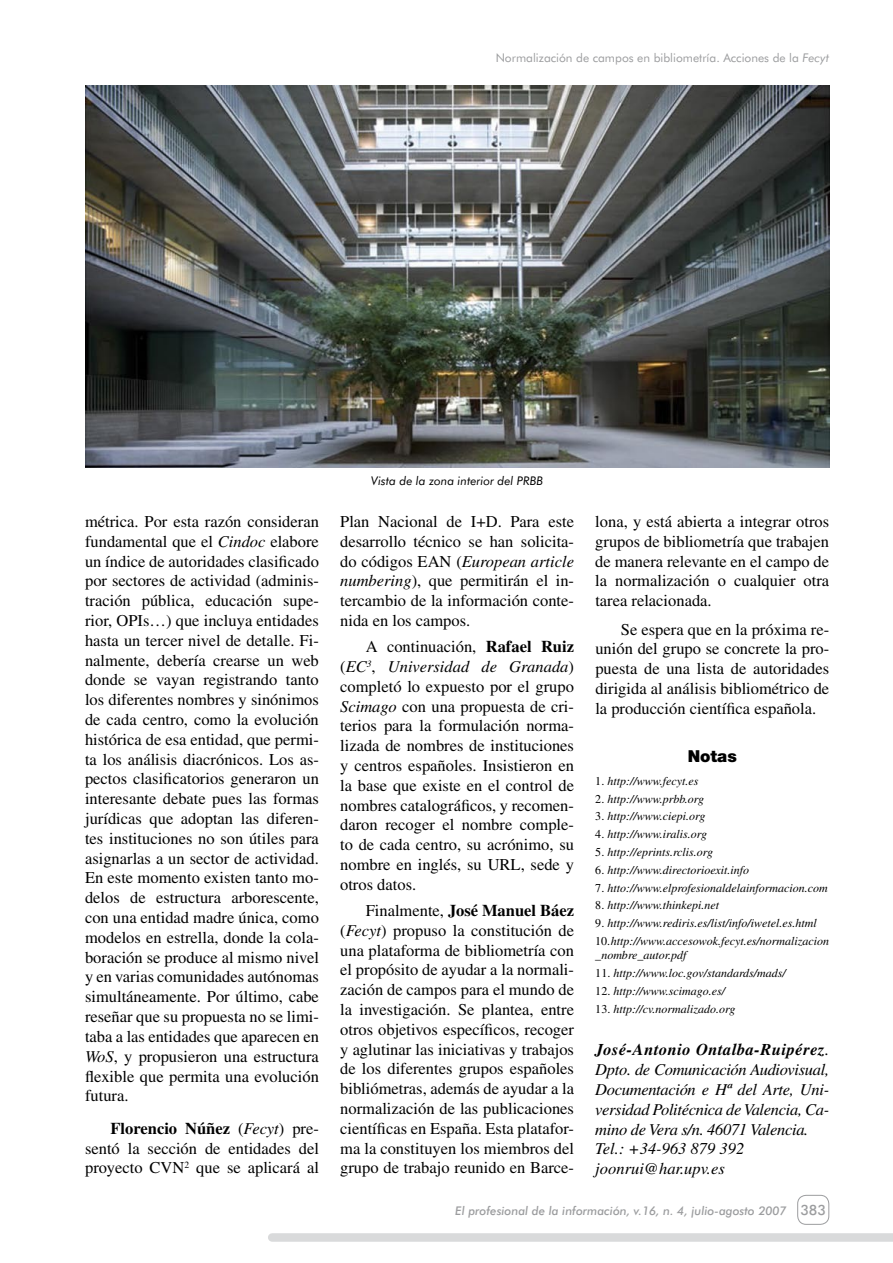
<style>
.page{position:relative;width:893px;height:1263px;background:#fff}
.page>*{position:absolute;margin:0;border:0;box-sizing:border-box;transform-origin:0 0}
.t1{font:16.5px/19.8px "Times";color:#000;text-align:justify}
.t2{font:italic 16.5px/19.8px "Times";letter-spacing:-.02em;color:#000}
.t3{font:900 16.5px "Helvetica Neue";color:#000}
.t4{font:500 14.25px "Futura BT";color:#9c9d9f}
.t5{font:italic 12px/17.9px "Times";color:#000}
.t6{font:italic 500 12px "Futura BT";color:#9c9d9f}
.t7{font:12px "Futura BT";color:#9c9d9f}
.t8{font:italic 12px "Futura BT";color:#000}
.s1{font-style:italic}
.s2{font-weight:700}
.s3{font-style:normal}
</style>
<div class="page">
<div style="left:797px;top:1195px;width:32px;height:30px;border:1px solid #9c9d9f;border-radius:9px"></div>
<div style="left:272px;top:1233px;width:621px;height:9px;background:#d9dadb"></div>
<img style="left:85px;top:85px;width:744px;height:383px">
<p class="t7" style="left:496px;top:51px;width:335px">Normalización de campos en bibliometría. Acciones de la <span class="s1">Fecyt</span></p>
<p class="t1" style="left:85px;top:511px;width:235px">métrica. Por esta razón consideran fundamental que el <span class="s1">Cindoc</span> elabore un índice de autoridades clasificado por sectores de actividad (adminis&shy;tración pública, educación supe&shy;rior, OPIs…) que incluya entidades hasta un tercer nivel de detalle. Fi&shy;nalmente, debería crearse un web donde se vayan registrando tanto los diferentes nombres y sinónimos de cada centro, como la evolución histórica de esa entidad, que permi&shy;ta los análisis diacrónicos. Los as&shy;pectos clasificatorios generaron un interesante debate pues las formas jurídicas que adoptan las diferen&shy;tes instituciones no son útiles para asignarlas a un sector de actividad.<br>En este momento existen tanto mo&shy;delos de estructura arborescente, con una entidad madre única, como modelos en estrella, donde la cola&shy;boración se produce al mismo nivel y en varias comunidades autónomas simultáneamente. Por último, cabe reseñar que su propuesta no se limi&shy;taba a las entidades que aparecen en <span class="s1">WoS</span>, y propusieron una estructura flexible que permita una evolución futura.</p>
<p class="t1" style="left:85px;top:1118px;width:235px;text-indent:26px"><span class="s2">Florencio Núñez</span> (<span class="s1">Fecyt</span>) pre&shy;sentó la sección de entidades del proyecto CVN<sup>2</sup> que se aplicará al</p>
<p class="t8" style="left:371px;top:474px;width:173px">Vista de la zona interior del PRBB</p>
<p class="t1" style="left:340px;top:511px;width:235px">Plan Nacional de I+D. Para este desarrollo técnico se han solicita&shy;do códigos EAN (<span class="s1">European article numbering</span>), que permitirán el in&shy;tercambio de la información conte&shy;nida en los campos.</p>
<p class="t1" style="left:340px;top:637px;width:235px;text-indent:26px">A continuación, <span class="s2">Rafael Ruiz </span>(<span class="s1">EC</span><sup>3</sup>, <span class="s1">Universidad de Granada</span>) completó lo expuesto por el grupo <span class="s1">Scimago</span> con una propuesta de cri&shy;terios para la formulación norma&shy;lizada de nombres de instituciones y centros españoles. Insistieron en la base que existe en el control de nombres catalográficos, y recomen&shy;daron recoger el nombre comple&shy;to de cada centro, su acrónimo, su nombre en inglés, su URL, sede y otros datos.</p>
<p class="t1" style="left:340px;top:900px;width:235px;text-indent:25px">Finalmente, <span class="s2">José Manuel Báez </span>(<span class="s1">Fecyt</span>) propuso la constitución de una plataforma de bibliometría con el propósito de ayudar a la normali&shy;zación de campos para el mundo de la investigación. Se plantea, entre otros objetivos específicos, recoger y aglutinar las iniciativas y trabajos de los diferentes grupos españoles bibliómetras, además de ayudar a la normalización de las publicaciones científicas en España. Esta platafor&shy;ma la constituyen los miembros del grupo de trabajo reunido en Barce-</p>
<p class="t1" style="left:595px;top:511px;width:235px">lona, y está abierta a integrar otros grupos de bibliometría que trabajen de manera relevante en el campo de la normalización o cualquier otra tarea relacionada.</p>
<p class="t1" style="left:595px;top:619px;width:235px;text-indent:26px">Se espera que en la próxima re&shy;unión del grupo se concrete la pro&shy;puesta de una lista de autoridades dirigida al análisis bibliométrico de la producción científica española.</p>
<p class="t3" style="left:688px;top:746px;width:51px">Notas</p>
<p class="t5" style="left:595px;top:772px;width:105px"><span class="s3">1.</span> http://www.fecyt.es</p>
<p class="t5" style="left:595px;top:790px;width:110px"><span class="s3">2.</span> http://www.prbb.org</p>
<p class="t5" style="left:595px;top:807px;width:112px"><span class="s3">3.</span> http://www.ciepi.org</p>
<p class="t5" style="left:595px;top:825px;width:113px"><span class="s3">4.</span> http://www.iralis.org</p>
<p class="t5" style="left:595px;top:843px;width:119px"><span class="s3">5.</span> http://eprints.rclis.org</p>
<p class="t5" style="left:595px;top:861px;width:155px"><span class="s3">6.</span> http://www.directorioexit.info</p>
<p class="t5" style="left:595px;top:879px;width:234px"><span class="s3">7.</span> htto://www.elprofesionaldelainformacion.com</p>
<p class="t5" style="left:595px;top:896px;width:125px"><span class="s3">8.</span> http://www.thinkepi.net</p>
<p class="t5" style="left:595px;top:914px;width:235px"><span class="s3">9.</span> http://www.rediris.es/list/info/iwetel.es.html<br><span class="s3">10.</span>http://www.accesowok.fecyt.es/normalizacion</p>
<p class="t5" style="left:595px;top:946px;width:93px">_nombre_autor.pdf</p>
<p class="t5" style="left:595px;top:964px;width:192px"><span class="s3">11.</span> http://www.loc.gov/standards/mads/</p>
<p class="t5" style="left:595px;top:982px;width:131px"><span class="s3">12.</span> http://www.scimago.es/</p>
<p class="t5" style="left:595px;top:1000px;width:142px"><span class="s3">13.</span> http://cv.normalizado.org</p>
<p class="t2" style="left:595px;top:1040px;width:235px"><span class="s2">José-Antonio Ontalba-Ruipérez</span>.<br>Dpto. de Comunicación Audiovisual,<br>Documentación e Hª del Arte, Uni&shy;versidad Politécnica de Valencia, Ca&shy;mino de Vera s/n. 46071 Valencia.<br>Tel.: +34-963 879 392 joonrui@har.upv.es</p>
<p class="t6" style="left:455px;top:1203px;width:333px">El profesional de la información, v.16, n. 4, julio-agosto 2007</p>
<p class="t4" style="left:800px;top:1201px;width:27px">383</p>
</div>
